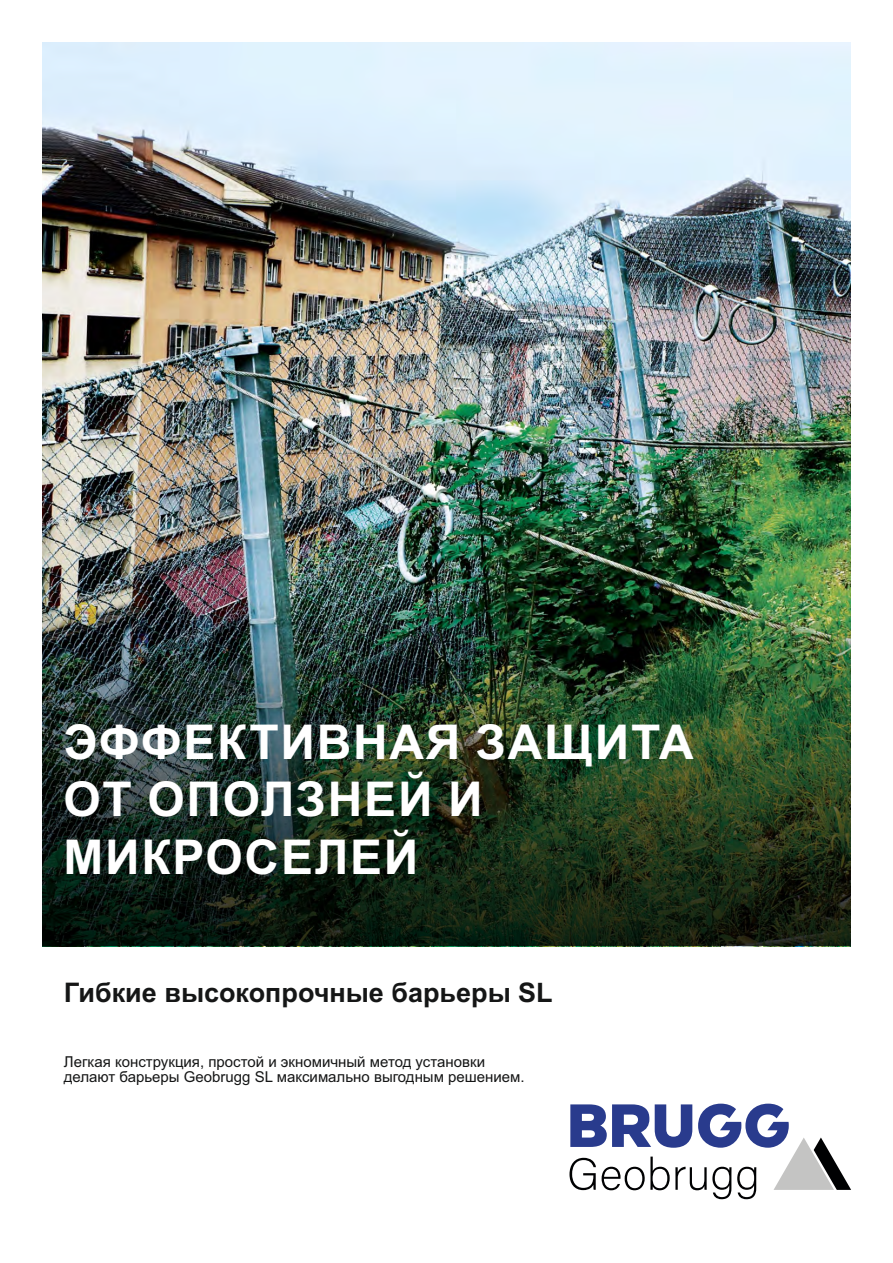
<style>
.page{position:relative;width:893px;height:1263px;background:#fff}
.page>*{position:absolute;margin:0;border:0;box-sizing:border-box;transform-origin:0 0}
.t1{font:700 48px/57.6px "Arial";letter-spacing:.035em;color:#fff}
.t2{font:700 27px "Arial";color:#151616}
.t3{font:15px/15px "Arial";color:#151616}
</style>
<div class="page">
<img style="left:42px;top:43px;width:808px;height:557px">
<img style="left:42px;top:600px;width:808px;height:346px">
<svg style="left:569px;top:1103px;width:282px;height:96px"></svg>
<h1 class="t1" style="left:63px;top:717px;width:632px">ЭФФЕКТИВНАЯ ЗАЩИТА<br>ОТ ОПОЛЗНЕЙ И<br>МИКРОСЕЛЕЙ</h1>
<h2 class="t2" style="left:64px;top:982px;width:490px">Гибкие высокопрочные барьеры SL</h2>
<p class="t3" style="left:64px;top:1055px;width:462px">Легкая конструкция, простой и экномичный метод установки делают барьеры Geobrugg SL максимально выгодным решением.</p>
</div>
